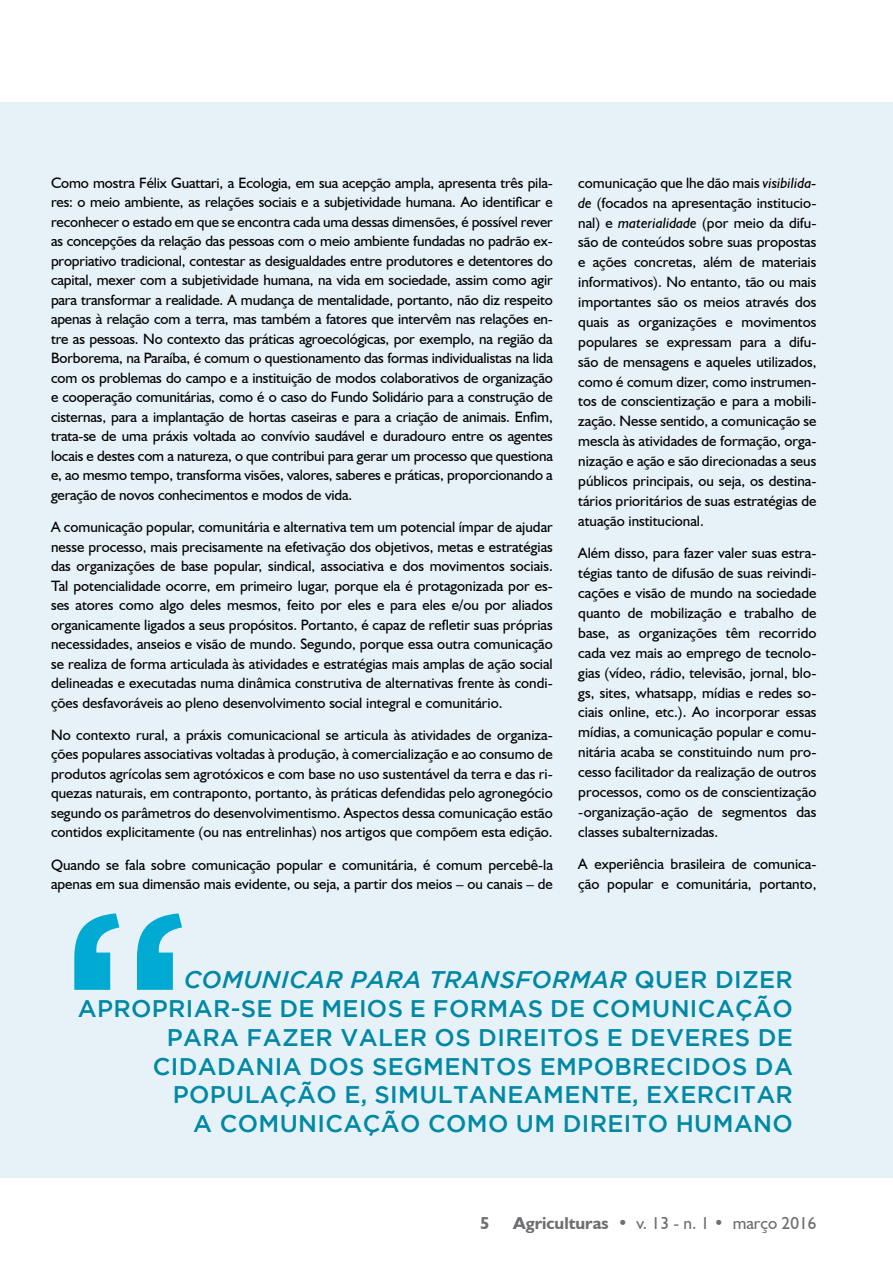
<style>
.page{position:relative;width:893px;height:1263px;background:#fff}
.page>*{position:absolute;margin:0;border:0;box-sizing:border-box;transform-origin:0 0}
.t1{font:500 24px/28.8px "Gotham";letter-spacing:.015em;color:#0088a5;text-align:right}
.t2{font:17.25px "Humanist 521 BT";color:#6d6e71}
.t3{font:700 17.25px "Humanist 521 BT";color:#6d6e71}
.t4{font:15px/19.5px "Humanist 521 BT";color:#000;text-align:justify}
.s1{font-style:italic}
.s2{font-weight:700}
</style>
<div class="page">
<div style="left:0;top:102px;width:893px;height:1076px;background:#e7f2f8"></div>
<svg style="left:74px;top:913px;width:108px;height:77px"></svg>
<p class="t4" style="left:51px;top:173px;width:503px">Como mostra Félix Guattari, a Ecologia, em sua acepção ampla, apresenta três pila&shy;res: o meio ambiente, as relações sociais e a subjetividade humana. Ao identificar e reconhecer o estado em que se encontra cada uma dessas dimensões, é possível rever as concepções da relação das pessoas com o meio ambiente fundadas no padrão ex&shy;propriativo tradicional, contestar as desigualdades entre produtores e detentores do capital, mexer com a subjetividade humana, na vida em sociedade, assim como agir para transformar a realidade. A mudança de mentalidade, portanto, não diz respeito apenas à relação com a terra, mas também a fatores que intervêm nas relações en&shy;tre as pessoas. No contexto das práticas agroecológicas, por exemplo, na região da Borborema, na Paraíba, é comum o questionamento das formas individualistas na lida com os problemas do campo e a instituição de modos colaborativos de organização e cooperação comunitárias, como é o caso do Fundo Solidário para a construção de cisternas, para a implantação de hortas caseiras e para a criação de animais. Enfim, trata-se de uma práxis voltada ao convívio saudável e duradouro entre os agentes locais e destes com a natureza, o que contribui para gerar um processo que questiona e, ao mesmo tempo, transforma visões, valores, saberes e práticas, proporcionando a geração de novos conhecimentos e modos de vida.</p>
<p class="t4" style="left:51px;top:517px;width:503px">A comunicação popular, comunitária e alternativa tem um potencial ímpar de ajudar nesse processo, mais precisamente na efetivação dos objetivos, metas e estratégias das organizações de base popular, sindical, associativa e dos movimentos sociais.<br>Tal potencialidade ocorre, em primeiro lugar, porque ela é protagonizada por es&shy;ses atores como algo deles mesmos, feito por eles e para eles e/ou por aliados organicamente ligados a seus propósitos. Portanto, é capaz de refletir suas próprias necessidades, anseios e visão de mundo. Segundo, porque essa outra comunicação se realiza de forma articulada às atividades e estratégias mais amplas de ação social delineadas e executadas numa dinâmica construtiva de alternativas frente às condi&shy;ções desfavoráveis ao pleno desenvolvimento social integral e comunitário.</p>
<p class="t4" style="left:51px;top:725px;width:503px">No contexto rural, a práxis comunicacional se articula às atividades de organiza&shy;ções populares associativas voltadas à produção, à comercialização e ao consumo de produtos agrícolas sem agrotóxicos e com base no uso sustentável da terra e das ri&shy;quezas naturais, em contraponto, portanto, às práticas defendidas pelo agronegócio segundo os parâmetros do desenvolvimentismo. Aspectos dessa comunicação estão contidos explicitamente (ou nas entrelinhas) nos artigos que compõem esta edição.</p>
<p class="t4" style="left:51px;top:854px;width:503px">Quando se fala sobre comunicação popular e comunitária, é comum percebê-la apenas em sua dimensão mais evidente, ou seja, a partir dos meios – ou canais – de</p>
<p class="t4" style="left:578px;top:173px;width:240px">comunicação que lhe dão mais <span class="s1">visibilida&shy;de</span> (focados na apresentação institucio&shy;nal) e <span class="s1">materialidade</span> (por meio da difu&shy;são de conteúdos sobre suas propostas e ações concretas, além de materiais informativos). No entanto, tão ou mais importantes são os meios através dos quais as organizações e movimentos populares se expressam para a difu&shy;são de mensagens e aqueles utilizados, como é comum dizer, como instrumen&shy;tos de conscientização e para a mobili&shy;zação. Nesse sentido, a comunicação se mescla às atividades de formação, orga&shy;nização e ação e são direcionadas a seus públicos principais, ou seja, os destina&shy;tários prioritários de suas estratégias de atuação institucional.</p>
<p class="t4" style="left:578px;top:543px;width:240px;line-height:20px">Além disso, para fazer valer suas estra&shy;tégias tanto de difusão de suas reivindi&shy;cações e visão de mundo na sociedade quanto de mobilização e trabalho de base, as organizações têm recorrido cada vez mais ao emprego de tecnolo&shy;gias (vídeo, rádio, televisão, jornal, blo&shy;gs, sites, whatsapp, mídias e redes so&shy;ciais online, etc.). Ao incorporar essas mídias, a comunicação popular e comu&shy;nitária acaba se constituindo num pro&shy;cesso facilitador da realização de outros processos, como os de conscientização -organização-ação de segmentos das classes subalternizadas.</p>
<p class="t4" style="left:578px;top:854px;width:240px">A experiência brasileira de comunica&shy;ção popular e comunitária, portanto,</p>
<p class="t1" style="left:78px;top:965px;width:717px"><span class="s1">COMUNICAR PARA TRANSFORMAR</span> QUER DIZER APROPRIAR-SE DE MEIOS E FORMAS DE COMUNICAÇÃO PARA FAZER VALER OS DIREITOS E DEVERES DE CIDADANIA DOS SEGMENTOS EMPOBRECIDOS DA POPULAÇÃO E, SIMULTANEAMENTE, EXERCITAR<br>A COMUNICAÇÃO COMO UM DIREITO HUMANO</p>
<p class="t3" style="left:480px;top:1213px;width:11px">5</p>
<p class="t2" style="left:513px;top:1213px;width:305px"><span class="s2">Agriculturas</span> • v. 13 - n. 1 • março 2016</p>
</div>
